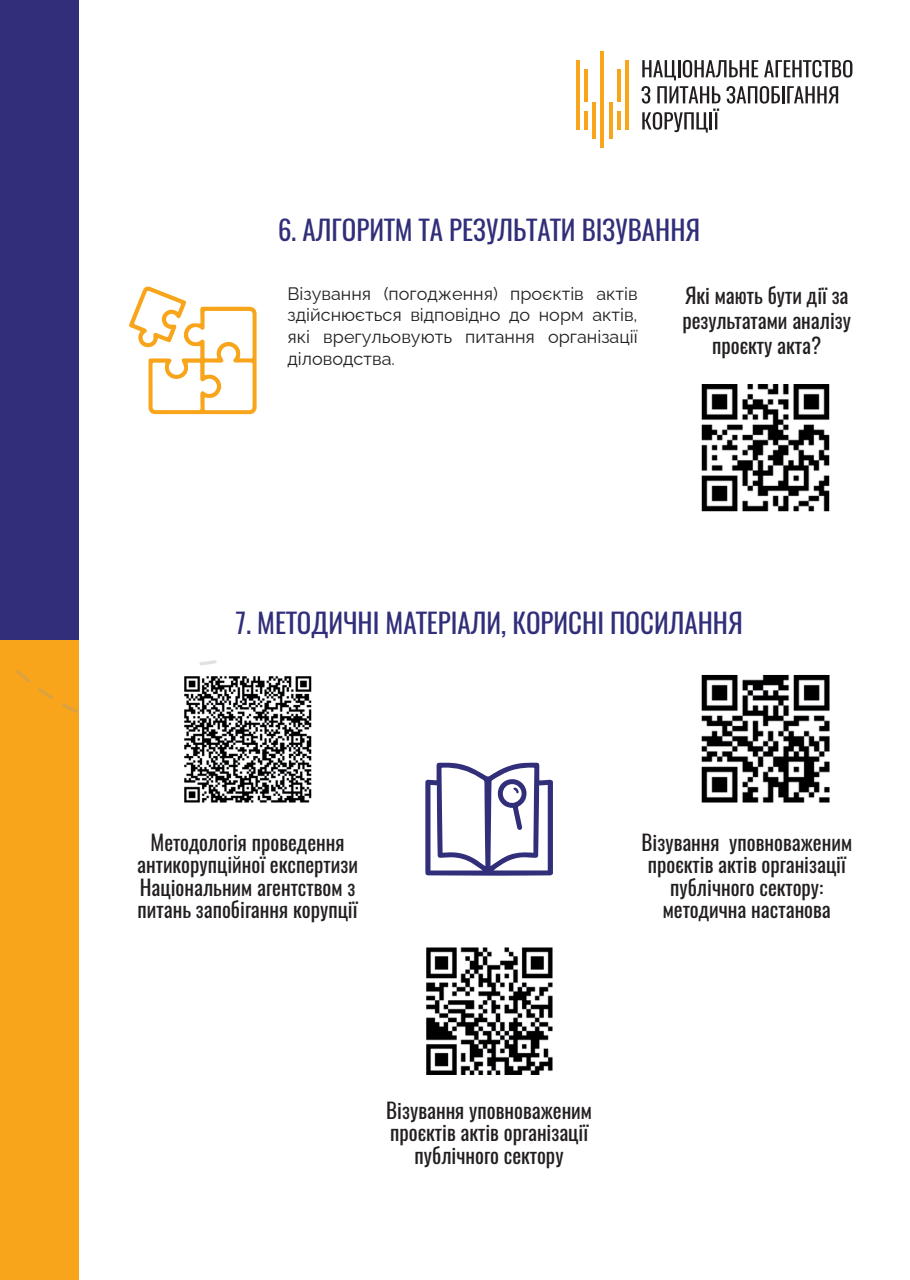
<style>
.page{position:relative;width:910px;height:1280px;background:#fff}
.page>*{position:absolute;margin:0;border:0;box-sizing:border-box;transform-origin:0 0}
.t1{font:27px "Oswald";color:#312e7a}
.t2{font:21px/22.5px "Oswald";color:#231f20;text-align:center}
.t3{font:100 18px/21.6px "Raleway";color:#231f20;text-align:justify}
</style>
<div class="page">
<div style="left:0;top:639px;width:78px;height:641px;background:#f9a51b"></div>
<div style="left:0;top:0;width:78px;height:639px;background:#312e7a"></div>
<svg style="left:199px;top:660px;width:18px;height:5px"></svg>
<svg style="left:62px;top:703px;width:16px;height:10px"></svg>
<svg style="left:38px;top:688px;width:15px;height:11px"></svg>
<svg style="left:16px;top:670px;width:14px;height:13px"></svg>
<img style="left:184px;top:676px;width:127px;height:127px">
<img style="left:702px;top:675px;width:127px;height:127px">
<img style="left:426px;top:947px;width:127px;height:128px">
<svg style="left:129px;top:286px;width:128px;height:128px"></svg>
<svg style="left:425px;top:762px;width:128px;height:114px"></svg>
<img style="left:702px;top:384px;width:127px;height:128px">
<hr style="left:592px;top:102px;width:4px;height:37px;background:#f9a51b">
<hr style="left:584px;top:69px;width:3px;height:33px;background:#f9a51b">
<hr style="left:584px;top:111px;width:3px;height:19px;background:#f9a51b">
<hr style="left:601px;top:51px;width:3px;height:97px;background:#f9a51b">
<hr style="left:576px;top:60px;width:3px;height:69px;background:#f9a51b">
<hr style="left:609px;top:102px;width:3px;height:37px;background:#f9a51b">
<hr style="left:617px;top:69px;width:4px;height:33px;background:#f9a51b">
<hr style="left:617px;top:111px;width:4px;height:19px;background:#f9a51b">
<hr style="left:626px;top:60px;width:3px;height:69px;background:#f9a51b">
<svg style="left:642px;top:60px;width:116px;height:20px"></svg>
<svg style="left:764px;top:60px;width:88px;height:18px"></svg>
<svg style="left:726px;top:86px;width:112px;height:18px"></svg>
<svg style="left:641px;top:86px;width:79px;height:47px"></svg>
<p class="t1" style="left:278px;top:212px;width:424px">6. АЛГОРИТМ ТА РЕЗУЛЬТАТИ ВІЗУВАННЯ</p>
<p class="t3" style="left:287px;top:281px;width:352px">Візування (погодження) проєктів актів здійснюється відповідно до норм актів, які врегульовують питання організації діловодства.</p>
<p class="t2" style="left:682px;top:283px;width:170px;line-height:25.2px">Які мають бути дії за результатами аналізу проєкту акта?</p>
<p class="t1" style="left:236px;top:604px;width:509px">7. МЕТОДИЧНІ МАТЕРІАЛИ, КОРИСНІ ПОСИЛАННЯ</p>
<p class="t2" style="left:137px;top:831px;width:222px">Методологія проведення антикорупційної експертизи<br>Національним агентством з питань запобігання корупції</p>
<p class="t2" style="left:642px;top:831px;width:212px">Візування уповноваженим проєктів актів організації публічного сектору: методична настанова</p>
<p class="t2" style="left:386px;top:1099px;width:207px">Візування уповноваженим проєктів актів організації публічного сектору</p>
</div>
